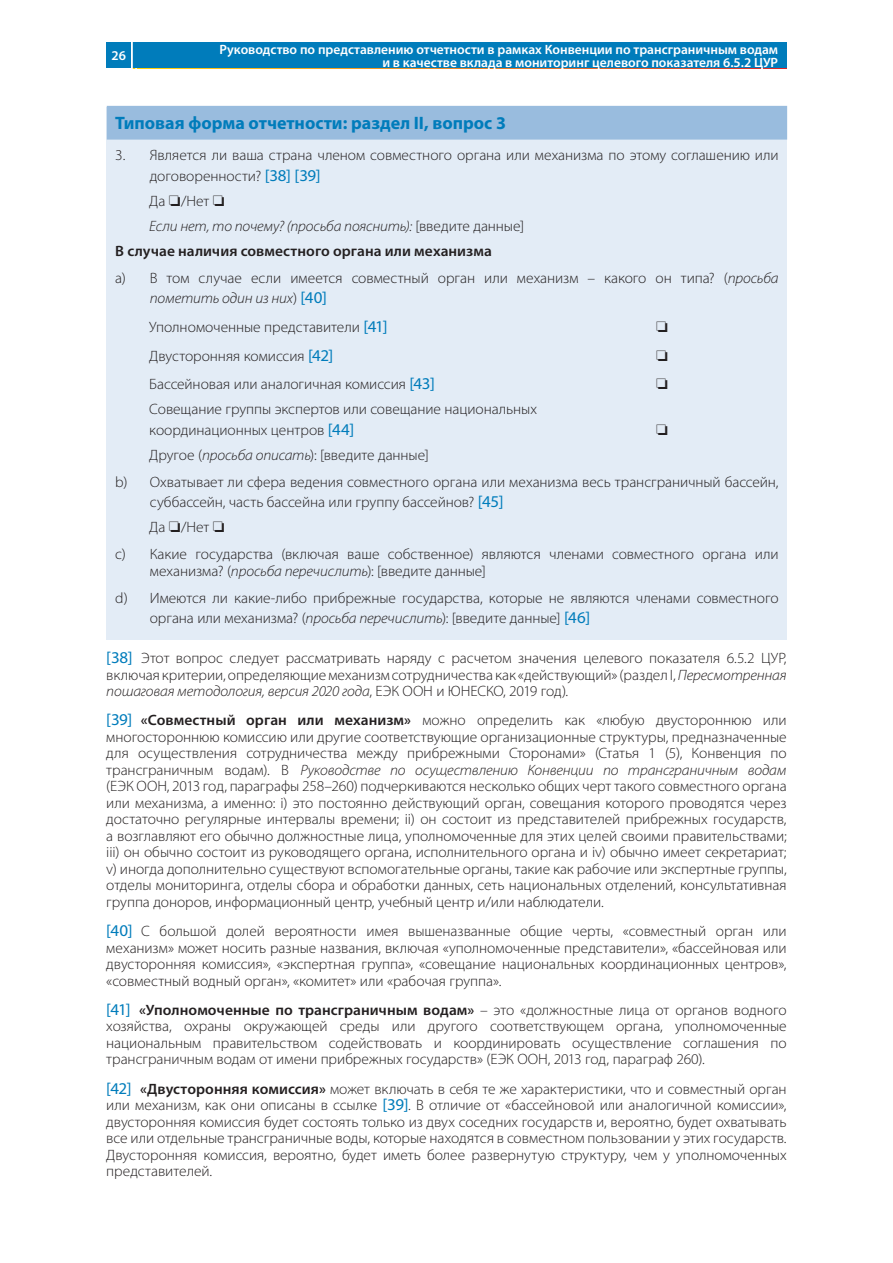
<style>
.page{position:relative;width:893px;height:1263px;background:#fff}
.page>*{position:absolute;margin:0;border:0;box-sizing:border-box;transform-origin:0 0}
.Titre_template{font:700 18px "Myriad Pro";color:#007cbb}
.template{font:300 15px/16.5px "Myriad Pro";color:#231f20;text-align:justify}
.Text_courant{font:300 15px/20.2px "Myriad Pro";letter-spacing:-.005em;color:#231f20}
.Text_courant-2{font:italic 300 15px "Myriad Pro";letter-spacing:-.01em;color:#231f20}
.Text_courant-3{font:600 15px "Myriad Pro";letter-spacing:.005em;color:#231f20}
.t1{font:600 13.5px/13.5px "Myriad Pro";color:#fff;text-align:right}
.s1{font-weight:400;font-size:16.5px;color:#007cbb}
.s2{font-style:normal}
.s3{font-style:italic}
.s4{font-weight:600}
</style>
<div class="page">
<div style="left:106px;top:43px;width:681px;height:25px;background:#007cbb"></div>
<hr style="left:131px;top:30px;width:2px;height:50px;background:#fff">
<div style="left:107px;top:107px;width:680px;height:532px;background:#e3ecf6"></div>
<div style="left:107px;top:106px;width:680px;height:34px;background:#99bcde"></div>
<p class="t1" style="left:111px;top:49px;width:16px">26</p>
<p class="t1" style="left:220px;top:42px;width:560px">Руководство по представлению отчетности в рамках Конвенции по трансграничным водам и в качестве вклада в мониторинг целевого показателя 6.5.2 ЦУР</p>
<p class="Titre_template" style="left:115px;top:111px;width:392px">Типовая форма отчетности: раздел II, вопрос 3</p>
<p class="template" style="left:150px;top:145px;width:630px;line-height:20.2px;text-indent:-34px">3. Является ли ваша страна членом совместного органа или механизма по этому соглашению или договоренности? <span class="s1">[38] [39]</span></p>
<p class="Text_courant" style="left:149px;top:190px;width:77px">Да ❏/Нет ❏</p>
<p class="Text_courant-2" style="left:149px;top:217px;width:376px">Если нет, то почему? (просьба пояснить): <span class="s2">[введите данные]</span></p>
<p class="Text_courant-3" style="left:115px;top:241px;width:378px">В случае наличия совместного органа или механизма</p>
<p class="template" style="left:150px;top:267px;width:630px;line-height:20.2px;text-indent:-35px">a) В том случае если имеется совместный орган или механизм – какого он типа? (<span class="s3">просьба пометить один из них</span>) <span class="s1">[40]</span></p>
<p class="Text_courant" style="left:149px;top:316px;width:240px">Уполномоченные представители <span class="s1">[41]</span></p>
<p class="Text_courant" style="left:149px;top:345px;width:185px">Двусторонняя комиссия <span class="s1">[42]</span></p>
<p class="Text_courant" style="left:149px;top:374px;width:287px">Бассейновая или аналогичная комиссия <span class="s1">[43]</span></p>
<p class="Text_courant" style="left:149px;top:399px;width:389px">Совещание группы экспертов или совещание национальных координационных центров <span class="s1">[44]</span></p>
<p class="Text_courant" style="left:149px;top:444px;width:281px">Другое (<span class="s3">просьба описать</span>): [введите данные]</p>
<p class="template" style="left:150px;top:471px;width:630px;line-height:20.2px;text-indent:-34px">b) Охватывает ли сфера ведения совместного органа или механизма весь трансграничный бассейн, суббассейн, часть бассейна или группу бассейнов? <span class="s1">[45]</span></p>
<p class="Text_courant" style="left:149px;top:517px;width:77px">Да ❏/Нет ❏</p>
<p class="template" style="left:150px;top:546px;width:630px;text-indent:-34px">c) Какие государства (включая ваше собственное) являются членами совместного органа или механизма? (<span class="s3">просьба перечислить</span>): [введите данные]</p>
<p class="template" style="left:150px;top:587px;width:630px;line-height:20.2px;text-indent:-34px">d) Имеются ли какие-либо прибрежные государства, которые не являются членами совместного органа или механизма? (<span class="s3">просьба перечислить</span>): [введите данные] <span class="s1">[46]</span></p>
<p class="template" style="left:106px;top:650px;width:682px"><span class="s1">[38]</span> Этот вопрос следует рассматривать наряду с расчетом значения целевого показателя 6.5.2 ЦУР, включая критерии, определяющие механизм сотрудничества как «действующий» (раздел I, <span class="s3">Пересмотренная пошаговая методология, версия 2020 года</span>, ЕЭК ООН и ЮНЕСКО, 2019 год).</p>
<p class="template" style="left:106px;top:712px;width:682px"><span class="s1">[39]</span> <span class="s4">«Совместный орган или механизм»</span> можно определить как «любую двустороннюю или многостороннюю комиссию или другие соответствующие организационные структуры, предназначенные для осуществления сотрудничества между прибрежными Сторонами» (Статья 1 (5), Конвенция по трансграничным водам). В <span class="s3">Руководстве по осуществлению Конвенции по трансграничным водам </span>(ЕЭК ООН, 2013 год, параграфы 258–260) подчеркиваются несколько общих черт такого совместного органа или механизма, а именно: i) это постоянно действующий орган, совещания которого проводятся через достаточно регулярные интервалы времени; ii) он состоит из представителей прибрежных государств, а возглавляют его обычно должностные лица, уполномоченные для этих целей своими правительствами; iii) он обычно состоит из руководящего органа, исполнительного органа и iv) обычно имеет секретариат; v) иногда дополнительно существуют вспомогательные органы, такие как рабочие или экспертные группы, отделы мониторинга, отделы сбора и обработки данных, сеть национальных отделений, консультативная группа доноров, информационный центр, учебный центр и/или наблюдатели.</p>
<p class="template" style="left:106px;top:923px;width:682px"><span class="s1">[40]</span> С большой долей вероятности имея вышеназванные общие черты, «совместный орган или механизм» может носить разные названия, включая «уполномоченные представители», «бассейновая или двусторонняя комиссия», «экспертная группа», «совещание национальных координационных центров», «совместный водный орган», «комитет» или «рабочая группа».</p>
<p class="template" style="left:106px;top:1001px;width:682px"><span class="s1">[41]</span> <span class="s4">«Уполномоченные по трансграничным водам»</span> – это «должностные лица от органов водного хозяйства, охраны окружающей среды или другого соответствующем органа, уполномоченные национальным правительством содействовать и координировать осуществление соглашения по трансграничным водам от имени прибрежных государств» (ЕЭК ООН, 2013 год, параграф 260).</p>
<p class="template" style="left:106px;top:1080px;width:682px"><span class="s1">[42]</span> <span class="s4">«Двусторонняя комиссия»</span> может включать в себя те же характеристики, что и совместный орган или механизм, как они описаны в ссылке <span class="s1">[39]</span>. В отличие от «бассейновой или аналогичной комиссии», двусторонняя комиссия будет состоять только из двух соседних государств и, вероятно, будет охватывать все или отдельные трансграничные воды, которые находятся в совместном пользовании у этих государств.<br>Двусторонняя комиссия, вероятно, будет иметь более развернутую структуру, чем у уполномоченных представителей.</p>
</div>
